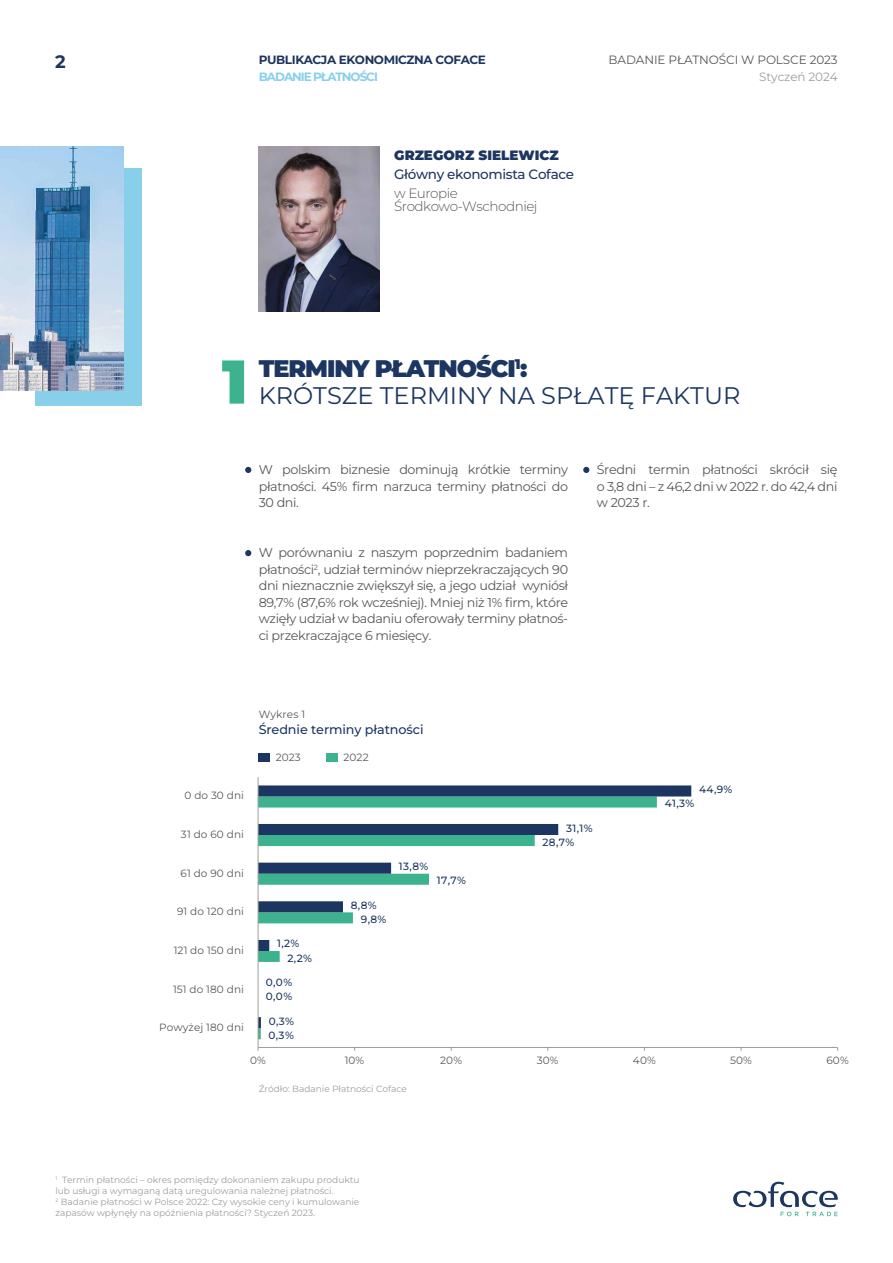
<style>
.page{position:relative;width:893px;height:1263px;background:#fff}
.page>*{position:absolute;margin:0;border:0;box-sizing:border-box;transform-origin:0 0}
.t1{font:900 61.65px "Montserrat";color:#3cb38e}
.t2{font:24px "Montserrat";color:#1d3661}
.t3{font:900 24px "Montserrat";letter-spacing:-.045em;color:#1d3661}
.t4{font:700 18px "Montserrat";color:#1d3661}
.t5{font:300 13.5px/13.5px "Montserrat";letter-spacing:-.035em;color:#575756}
.t6{font:500 13.5px "Montserrat";letter-spacing:-.025em;color:#1d3661}
.t7{font:900 13.5px "Montserrat";color:#1d3661}
.t8{font:12.75px/16.5px "Montserrat";letter-spacing:-.03em;color:#575756;text-align:justify}
.t9{font:500 12.75px "Montserrat";letter-spacing:-.005em;color:#1d3661}
.t10{font:700 12px "Montserrat";letter-spacing:-.035em;color:#1d3661}
.t11{font:12px "Montserrat";letter-spacing:-.01em;color:#575756}
.t12{font:700 12px "Montserrat";letter-spacing:-.085em;color:#88d0ea}
.t13{font:12px "Montserrat";letter-spacing:-.01em;color:#9d9d9c}
.t14{font:10.5px "Montserrat";letter-spacing:.01em;color:#575756}
.t15{font:500 10.5px "Montserrat";letter-spacing:.035em;color:#1d3661}
.t16{font:9px/10.8px "Montserrat";color:#9d9d9c}
</style>
<div class="page">
<div style="left:35px;top:169px;width:107px;height:237px;background:#88d0ea"></div>
<img style="left:0;top:147px;width:123px;height:243px">
<svg style="left:733px;top:1182px;width:105px;height:34px"></svg>
<img style="left:259px;top:147px;width:121px;height:164px">
<div style="left:259px;top:753px;width:11px;height:9px;background:#1d3661"></div>
<div style="left:326px;top:753px;width:12px;height:9px;background:#3cb38e"></div>
<svg style="left:259px;top:785px;width:432px;height:243px"></svg>
<hr style="left:258px;top:1047px;width:580px;height:1px;background:#9d9d9c">
<hr style="left:258px;top:777px;width:1px;height:270px;background:#9d9d9c">
<svg style="left:245px;top:467px;width:6px;height:6px"></svg>
<svg style="left:245px;top:550px;width:6px;height:6px"></svg>
<svg style="left:583px;top:467px;width:6px;height:6px"></svg>
<h3 class="t4" style="left:55px;top:50px;width:12px">2</h3>
<p class="t10" style="left:259px;top:52px;width:229px">PUBLIKACJA EKONOMICZNA COFACE</p>
<p class="t11" style="left:609px;top:52px;width:231px">BADANIE PŁATNOŚCI W POLSCE 2023</p>
<p class="t12" style="left:259px;top:69px;width:121px">BADANIE PŁATNOŚCI</p>
<p class="t7" style="left:394px;top:146px;width:166px">GRZEGORZ SIELEWICZ</p>
<p class="t6" style="left:394px;top:165px;width:181px">Główny ekonomista Coface</p>
<p class="t5" style="left:394px;top:186px;width:145px">w Europie<br>Środkowo-Wschodniej</p>
<p class="t13" style="left:759px;top:69px;width:80px">Styczeń 2024</p>
<h1 class="t1" style="left:222px;top:341px;width:27px">1</h1>
<h2 class="t3" style="left:259px;top:353px;width:270px">TERMINY PŁATNOŚCI<sup>1</sup>:</h2>
<h2 class="t2" style="left:259px;top:379px;width:483px">KRÓTSZE TERMINY NA SPŁATĘ FAKTUR</h2>
<p class="t8" style="left:259px;top:461px;width:311px">W polskim biznesie dominują krótkie terminy płatności. 45% firm narzuca terminy płatności do 30 dni.</p>
<p class="t8" style="left:259px;top:544px;width:311px">W porównaniu z naszym poprzednim badaniem płatności<sup>2</sup>, udział terminów nieprzekraczających 90 dni nieznacznie zwiększył się, a jego udział wyniósł 89,7% (87,6% rok wcześniej). Mniej niż 1% firm, które wzięły udział w badaniu oferowały terminy płatnoś&shy;ci przekraczające 6 miesięcy.</p>
<p class="t8" style="left:597px;top:461px;width:242px">Średni termin płatności skrócił się o 3,8 dni – z 46,2 dni w 2022 r. do 42,4 dni w 2023 r.</p>
<p class="t14" style="left:184px;top:789px;width:61px">0 do 30 dni</p>
<p class="t14" style="left:181px;top:827px;width:65px">31 do 60 dni</p>
<p class="t14" style="left:181px;top:866px;width:65px">61 do 90 dni</p>
<p class="t14" style="left:177px;top:904px;width:68px">91 do 120 dni</p>
<p class="t14" style="left:174px;top:943px;width:72px">121 do 150 dni</p>
<p class="t14" style="left:173px;top:982px;width:72px">151 do 180 dni</p>
<p class="t14" style="left:159px;top:1020px;width:86px">Powyżej 180 dni</p>
<p class="t14" style="left:259px;top:708px;width:48px">Wykres 1</p>
<p class="t9" style="left:259px;top:721px;width:166px">Średnie terminy płatności</p>
<p class="t14" style="left:276px;top:750px;width:27px">2023</p>
<p class="t14" style="left:343px;top:750px;width:27px">2022</p>
<p class="t15" style="left:277px;top:937px;width:24px">1,2%</p>
<p class="t15" style="left:288px;top:951px;width:26px">2,2%</p>
<p class="t15" style="left:266px;top:975px;width:28px">0,0%</p>
<p class="t15" style="left:266px;top:989px;width:28px">0,0%</p>
<p class="t15" style="left:269px;top:1014px;width:27px">0,3%</p>
<p class="t15" style="left:269px;top:1028px;width:27px">0,3%</p>
<p class="t15" style="left:351px;top:898px;width:27px">8,8%</p>
<p class="t15" style="left:361px;top:912px;width:27px">9,8%</p>
<p class="t15" style="left:399px;top:859px;width:31px">13,8%</p>
<p class="t15" style="left:437px;top:873px;width:31px">17,7%</p>
<p class="t15" style="left:566px;top:821px;width:28px">31,1%</p>
<p class="t15" style="left:543px;top:835px;width:33px">28,7%</p>
<p class="t15" style="left:699px;top:782px;width:35px">44,9%</p>
<p class="t15" style="left:665px;top:796px;width:31px">41,3%</p>
<p class="t14" style="left:250px;top:1053px;width:17px">0%</p>
<p class="t14" style="left:345px;top:1053px;width:21px">10%</p>
<p class="t14" style="left:440px;top:1053px;width:23px">20%</p>
<p class="t14" style="left:537px;top:1053px;width:23px">30%</p>
<p class="t14" style="left:633px;top:1053px;width:24px">40%</p>
<p class="t14" style="left:730px;top:1053px;width:23px">50%</p>
<p class="t14" style="left:826px;top:1053px;width:24px">60%</p>
<p class="t16" style="left:259px;top:1083px;width:150px">Źródło: Badanie Płatności Coface</p>
<p class="t16" style="left:55px;top:1174px;width:306px"><sup>1</sup> Termin płatności – okres pomiędzy dokonaniem zakupu produktu lub usługi a wymaganą datą uregulowania należnej płatności.<br><sup>2</sup> Badanie płatności w Polsce 2022: Czy wysokie ceny i kumulowanie zapasów wpłynęły na opóźnienia płatności? Styczeń 2023.</p>
</div>
